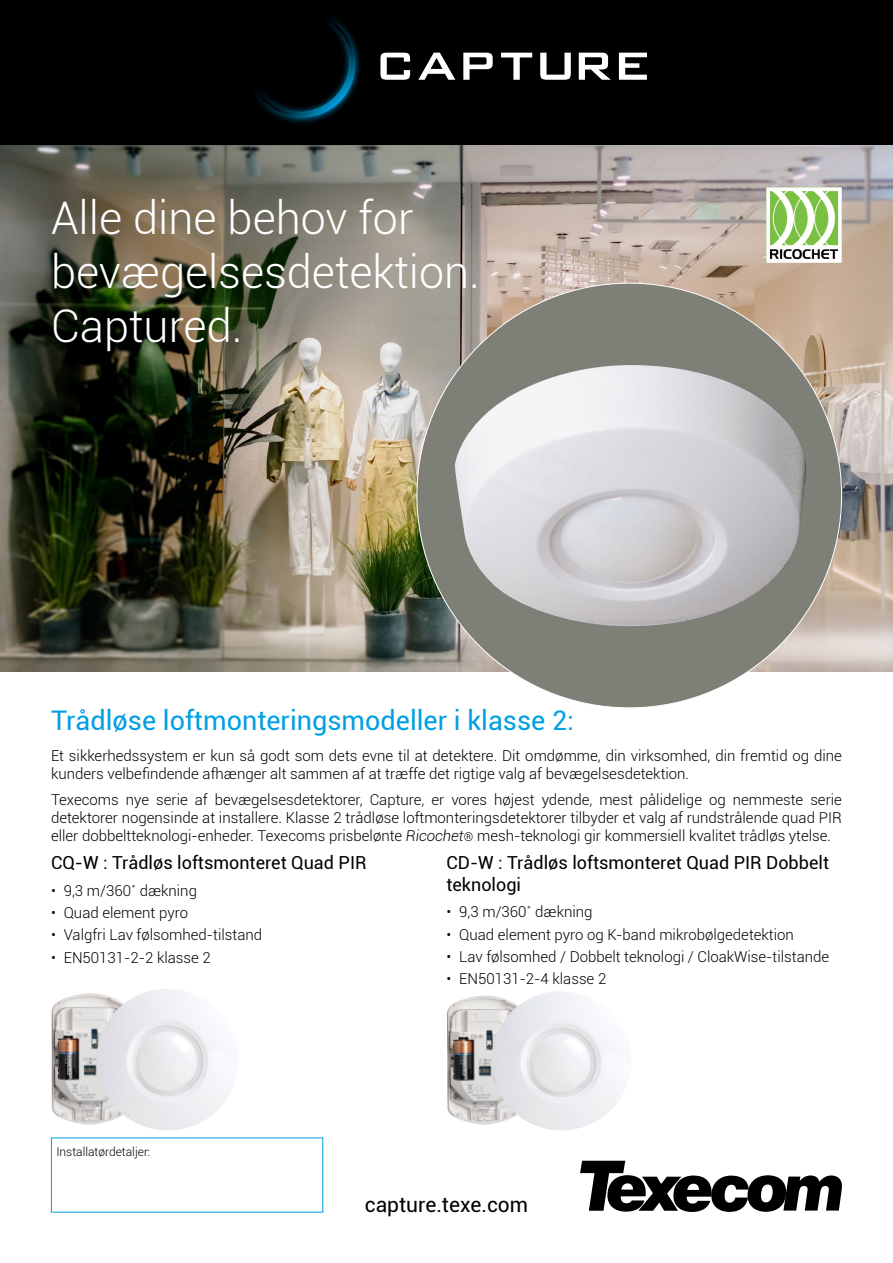
<style>
.page{position:relative;width:893px;height:1263px;background:#fff}
.page>*{position:absolute;margin:0;border:0;box-sizing:border-box;transform-origin:0 0}
.t1{font:300 45px/54px "Roboto";color:#fff}
.t2{font:27px "Roboto";color:#009fe3}
.t3{font:21px "Roboto";color:#000}
.t4{font:18px/21.6px "Roboto";color:#000}
.t5{font:300 15px/18px "Roboto";color:#000}
.t6{font:300 12px "Roboto";color:#000}
.s1{font-style:italic}
.s2{font-size:12px}
</style>
<div class="page">
<img style="left:0;top:145px;width:893px;height:527px">
<div style="left:417px;top:283px;width:425px;height:425px;background:#7e7f77;border-radius:50%"></div>
<img style="left:457px;top:995px;width:27px;height:7px">
<img style="left:490px;top:992px;width:134px;height:138px">
<img style="left:454px;top:365px;width:354px;height:264px">
<img style="left:64px;top:993px;width:26px;height:6px">
<img style="left:97px;top:989px;width:135px;height:141px">
<img style="left:767px;top:187px;width:75px;height:75px">
<div style="left:0;top:0;width:893px;height:145px;background:#000"></div>
<svg style="left:580px;top:1161px;width:262px;height:51px"></svg>
<svg style="left:380px;top:53px;width:30px;height:27px"></svg>
<svg style="left:418px;top:53px;width:37px;height:27px"></svg>
<svg style="left:463px;top:53px;width:30px;height:27px"></svg>
<svg style="left:501px;top:53px;width:31px;height:27px"></svg>
<svg style="left:540px;top:53px;width:31px;height:27px"></svg>
<svg style="left:579px;top:53px;width:32px;height:27px"></svg>
<svg style="left:619px;top:53px;width:28px;height:27px"></svg>
<img style="left:256px;top:18px;width:104px;height:105px">
<p class="t1" style="left:51px;top:190px;width:430px">Alle dine behov for bevægelsesdetektion.<br>Captured.</p>
<p class="t2" style="left:51px;top:701px;width:524px">Trådløse loftmonteringsmodeller i klasse 2:</p>
<p class="t5" style="left:51px;top:746px;width:792px">Et sikkerhedssystem er kun så godt som dets evne til at detektere. Dit omdømme, din virksomhed, din fremtid og dine kunders velbefindende afhænger alt sammen af at træffe det rigtige valg af bevægelsesdetektion.</p>
<p class="t5" style="left:51px;top:790px;width:792px;text-align:justify">Texecoms nye serie af bevægelsesdetektorer, Capture, er vores højest ydende, mest pålidelige og nemmeste serie detektorer nogensinde at installere. Klasse 2 trådløse loftmonteringsdetektorer tilbyder et valg af rundstrålende quad PIR eller dobbeltteknologi-enheder. Texecoms prisbelønte <span class="s1">Ricochet</span><span class="s2">®</span> mesh-teknologi gir kommersiell kvalitet trådløs ytelse.</p>
<p class="t4" style="left:51px;top:851px;width:317px">CQ-W : Trådløs loftsmonteret Quad PIR</p>
<p class="t5" style="left:51px;top:881px;width:148px">• 9,3 m/360˚ dækning</p>
<p class="t5" style="left:51px;top:903px;width:138px">• Quad element pyro</p>
<p class="t5" style="left:51px;top:925px;width:213px">• Valgfri Lav følsomhed-tilstand</p>
<p class="t5" style="left:51px;top:948px;width:161px">• EN50131-2-2 klasse 2</p>
<p class="t6" style="left:56px;top:1143px;width:95px">Installatørdetaljer:</p>
<p class="t4" style="left:446px;top:851px;width:384px">CD-W : Trådløs loftsmonteret Quad PIR Dobbelt teknologi</p>
<p class="t5" style="left:446px;top:903px;width:148px">• 9,3 m/360˚ dækning</p>
<p class="t5" style="left:446px;top:925px;width:349px">• Quad element pyro og K-band mikrobølgedetektion</p>
<p class="t5" style="left:446px;top:947px;width:384px">• Lav følsomhed / Dobbelt teknologi / CloakWise-tilstande</p>
<p class="t5" style="left:446px;top:969px;width:161px">• EN50131-2-4 klasse 2</p>
<p class="t3" style="left:365px;top:1190px;width:165px">capture.texe.com</p>
</div>
